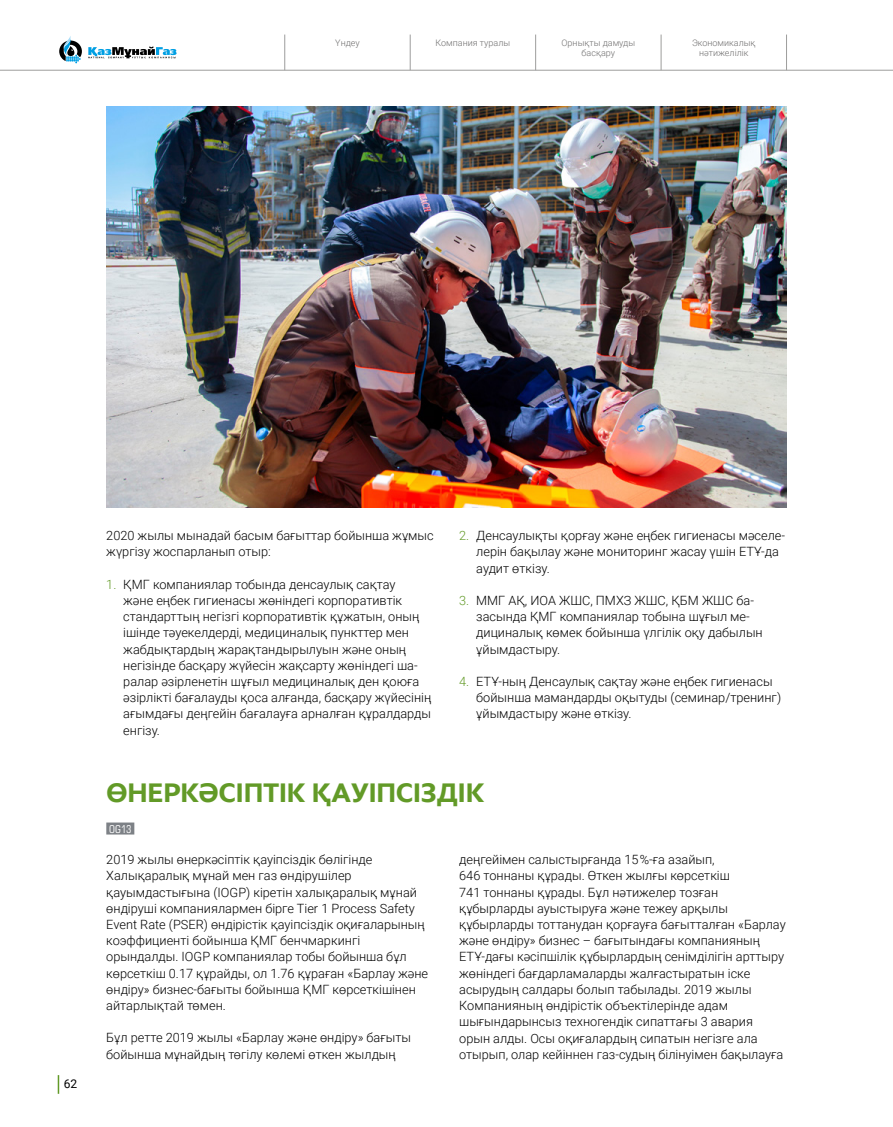
<style>
.page{position:relative;width:893px;height:1127px;background:#fff}
.page>*{position:absolute;margin:0;border:0;box-sizing:border-box;transform-origin:0 0}
.t1{font:700 27px "E Mprint";color:#629a27}
.t2{font:300 12.75px/16.2px "Roboto";color:#000}
.t3{font:12px "Roboto";color:#000}
.t4{font:condensed 10.5px "DS Europe";color:#fff}
.t5{font:300 9px/10.8px "Roboto";color:#706f6f;text-align:center}
.s1{color:#629a27}
</style>
<div class="page">
<div style="left:106px;top:822px;width:28px;height:12px;background:#7d8186"></div>
<img style="left:106px;top:106px;width:681px;height:402px">
<svg style="left:59px;top:36px;width:23px;height:27px"></svg>
<svg style="left:88px;top:47px;width:89px;height:12px"></svg>
<svg style="left:58px;top:1075px;width:1px;height:19px"></svg>
<hr style="left:284px;top:35px;width:1px;height:35px;background:#9d9d9c">
<hr style="left:410px;top:35px;width:1px;height:35px;background:#9d9d9c">
<hr style="left:535px;top:35px;width:1px;height:35px;background:#9d9d9c">
<hr style="left:661px;top:35px;width:1px;height:35px;background:#9d9d9c">
<hr style="left:786px;top:35px;width:1px;height:35px;background:#9d9d9c">
<hr style="left:0;top:70px;width:893px;height:1px;background:#9d9d9c">
<p class="t5" style="left:335px;top:37px;width:26px">Үндеу</p>
<p class="t5" style="left:436px;top:37px;width:76px">Компания туралы</p>
<p class="t5" style="left:561px;top:37px;width:75px">Орнықты дамуды басқару</p>
<p class="t5" style="left:692px;top:37px;width:65px">Экономикалық нәтижелілік</p>
<p class="t3" style="left:64px;top:1075px;width:15px">62</p>
<p class="t2" style="left:106px;top:527px;width:329px">2020 жылы мынадай басым бағыттар бойынша жұмыс жүргізу жоспарланып отыр:</p>
<p class="t2" style="left:123px;top:575px;width:309px;text-indent:-17px"><span class="s1">1.</span> ҚМГ компаниялар тобында денсаулық сақтау<br>және еңбек гигиенасы жөніндегі корпоративтік стандарттың негізгі корпоративтік құжатын, оның ішінде тәуекелдерді, медициналық пункттер мен жабдықтардың жарақтандырылуын және оның негізінде басқару жүйесін жақсарту жөніндегі ша&shy;ралар әзірленетін шұғыл медициналық ден қоюға әзірлікті бағалауды қоса алғанда, басқару жүйесінің ағымдағы деңгейін бағалауға арналған құралдарды енгізу.</p>
<p class="t2" style="left:476px;top:527px;width:310px;text-indent:-17px"><span class="s1">2.</span> Денсаулықты қорғау және еңбек гигиенасы мәселе&shy;лерін бақылау және мониторинг жасау үшін ЕТҰ-да аудит өткізу.</p>
<p class="t2" style="left:476px;top:592px;width:288px;text-indent:-17px"><span class="s1">3.</span> ММГ АҚ, ИОА ЖШС, ПМХЗ ЖШС, ҚБМ ЖШС ба&shy;засында ҚМГ компаниялар тобына шұғыл ме&shy;дициналық көмек бойынша үлгілік оқу дабылын ұйымдастыру.</p>
<p class="t2" style="left:476px;top:673px;width:306px;text-indent:-17px"><span class="s1">4.</span> ЕТҰ-ның Денсаулық сақтау және еңбек гигиенасы бойынша мамандарды оқытуды (семинар/тренинг) ұйымдастыру және өткізу.</p>
<h1 class="t1" style="left:106px;top:775px;width:379px">ӨНЕРКӘСІПТІК ҚАУІПСІЗДІК</h1>
<p class="t4" style="left:109px;top:822px;width:24px">OG13</p>
<p class="t2" style="left:106px;top:851px;width:323px">2019 жылы өнеркәсіптік қауіпсіздік бөлігінде Халықаралық мұнай мен газ өндірушілер қауымдастығына (IOGP) кіретін халықаралық мұнай өндіруші компаниялармен бірге Tier 1 Process Safety Event Rate (PSER) өндірістік қауіпсіздік оқиғаларының коэффициенті бойынша ҚМГ бенчмаркингі орындалды. IOGP компаниялар тобы бойынша бұл көрсеткіш 0.17 құрайды, ол 1.76 құраған «Барлау және өндіру» бизнес-бағыты бойынша ҚМГ көрсеткішінен айтарлықтай төмен.</p>
<p class="t2" style="left:106px;top:1029px;width:306px">Бұл ретте 2019 жылы «Барлау және өндіру» бағыты бойынша мұнайдың төгілу көлемі өткен жылдың</p>
<p class="t2" style="left:459px;top:851px;width:328px">деңгейімен салыстырғанда 15 %-ға азайып,<br>646 тоннаны құрады. Өткен жылғы көрсеткіш<br>741 тоннаны құрады. Бұл нәтижелер тозған құбырларды ауыстыруға және тежеу арқылы құбырларды тоттанудан қорғауға бағытталған «Барлау және өндіру» бизнес – бағытындағы компанияның ЕТҰ-дағы кәсіпшілік құбырлардың сенімділігін арттыру жөніндегі бағдарламаларды жалғастыратын іске асырудың салдары болып табылады. 2019 жылы Компанияның өндірістік объектілерінде адам шығындарынсыз техногендік сипаттағы 3 авария орын алды. Осы оқиғалардың сипатын негізге ала отырып, олар кейіннен газ-судың білінуімен бақылауға</p>
</div>
